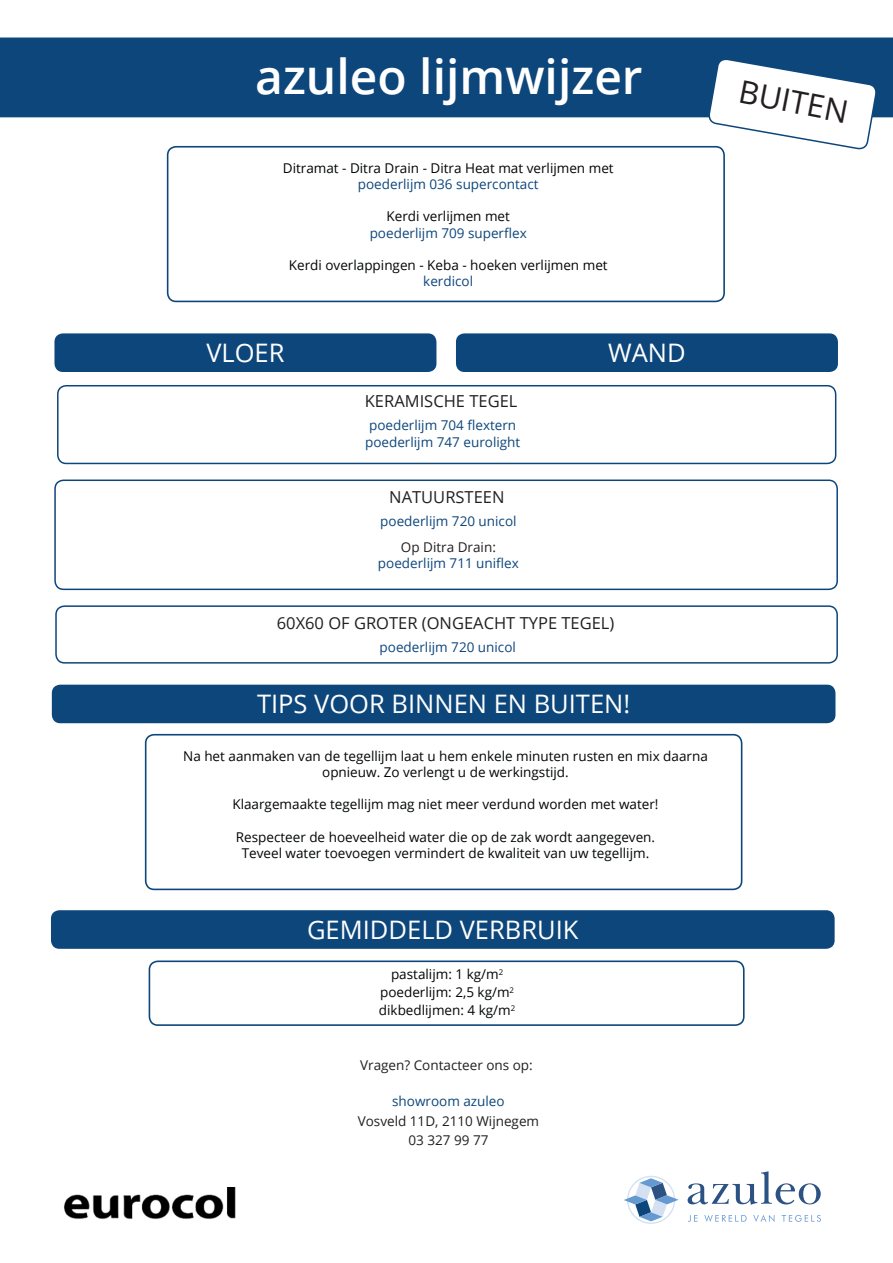
<style>
.page{position:relative;width:893px;height:1263px;background:#fff}
.page>*{position:absolute;margin:0;border:0;box-sizing:border-box;transform-origin:0 0}
.t1{font:600 48px "Open Sans";color:#fff}
.t2{font:31.5px "Open Sans";color:#231f20}
.t3{font:25.5px "Open Sans";color:#fff}
.t4{font:16.5px "Open Sans";color:#231f20}
.t5{font:13.5px/16.2px "Open Sans";color:#030505;text-align:center}
.t6{font:13.5px "Open Sans";color:#0d467b}
.t7{font:13.5px "Open Sans";color:#231f20}
</style>
<div class="page">
<div style="left:145px;top:734px;width:597px;height:156px;border:2px solid #0d467b;border-radius:9px"></div>
<div style="left:149px;top:960px;width:596px;height:66px;border:2px solid #0d467b;border-radius:9px"></div>
<div style="left:167px;top:146px;width:558px;height:156px;border:2px solid #0d467b;border-radius:9px"></div>
<div style="left:0;top:38px;width:893px;height:79px;background:#0d467b"></div>
<img style="left:64px;top:1188px;width:172px;height:32px">
<div style="left:54px;top:333px;width:382px;height:39px;background:#0d467b;border-radius:9px"></div>
<div style="left:456px;top:333px;width:382px;height:39px;background:#0d467b;border-radius:9px"></div>
<div style="left:54px;top:479px;width:784px;height:111px;border:2px solid #0d467b;border-radius:9px"></div>
<div style="left:57px;top:385px;width:779px;height:79px;border:2px solid #0d467b;border-radius:9px"></div>
<div style="left:55px;top:605px;width:783px;height:59px;border:2px solid #0d467b;border-radius:9px"></div>
<div style="left:52px;top:685px;width:783px;height:38px;background:#0d467b;border-radius:9px"></div>
<div style="left:51px;top:910px;width:784px;height:39px;background:#0d467b;border-radius:9px"></div>
<svg style="left:708px;top:58px;width:170px;height:92px"></svg>
<svg style="left:688px;top:1171px;width:133px;height:34px"></svg>
<svg style="left:688px;top:1215px;width:9px;height:7px"></svg>
<svg style="left:704px;top:1215px;width:43px;height:7px"></svg>
<svg style="left:753px;top:1215px;width:21px;height:7px"></svg>
<svg style="left:782px;top:1215px;width:39px;height:7px"></svg>
<svg style="left:624px;top:1176px;width:55px;height:48px"></svg>
<p class="t1" style="left:255px;top:43px;width:389px">azuleo lijmwijzer</p>
<p class="t5" style="left:283px;top:159px;width:332px">Ditramat - Ditra Drain - Ditra Heat mat verlijmen met</p>
<p class="t6" style="left:358px;top:175px;width:182px">poederlijm 036 supercontact</p>
<p class="t5" style="left:386px;top:208px;width:125px">Kerdi verlijmen met</p>
<p class="t6" style="left:370px;top:223px;width:159px">poederlijm 709 superflex</p>
<p class="t5" style="left:289px;top:257px;width:320px">Kerdi overlappingen - Keba - hoeken verlijmen met</p>
<p class="t6" style="left:423px;top:272px;width:51px">kerdicol</p>
<p class="t3" style="left:206px;top:335px;width:80px">VLOER</p>
<p class="t3" style="left:608px;top:335px;width:79px">WAND</p>
<p class="t4" style="left:365px;top:390px;width:154px">KERAMISCHE TEGEL</p>
<p class="t6" style="left:369px;top:416px;width:149px">poederlijm 704 flextern</p>
<p class="t6" style="left:365px;top:432px;width:157px">poederlijm 747 eurolight</p>
<p class="t4" style="left:389px;top:485px;width:117px">NATUURSTEEN</p>
<p class="t6" style="left:380px;top:512px;width:138px">poederlijm 720 unicol</p>
<p class="t7" style="left:401px;top:537px;width:96px">Op Ditra Drain:</p>
<p class="t6" style="left:378px;top:553px;width:142px">poederlijm 711 uniflex</p>
<p class="t4" style="left:277px;top:612px;width:339px">60X60 OF GROTER (ONGEACHT TYPE TEGEL)</p>
<p class="t6" style="left:380px;top:638px;width:138px">poederlijm 720 unicol</p>
<p class="t3" style="left:257px;top:686px;width:375px">TIPS VOOR BINNEN EN BUITEN!</p>
<p class="t5" style="left:183px;top:747px;width:526px">Na het aanmaken van de tegellijm laat u hem enkele minuten rusten en mix daarna opnieuw. Zo verlengt u de werkingstijd.</p>
<p class="t5" style="left:232px;top:796px;width:428px">Klaargemaakte tegellijm mag niet meer verdund worden met water!</p>
<p class="t5" style="left:236px;top:828px;width:421px">Respecteer de hoeveelheid water die op de zak wordt aangegeven.</p>
<p class="t5" style="left:242px;top:844px;width:409px">Teveel water toevoegen vermindert de kwaliteit van uw tegellijm.</p>
<p class="t3" style="left:307px;top:912px;width:273px">GEMIDDELD VERBRUIK</p>
<p class="t5" style="left:391px;top:966px;width:114px">pastalijm: 1 kg/m<sup>2</sup></p>
<p class="t5" style="left:380px;top:984px;width:136px">poederlijm: 2,5 kg/m<sup>2</sup></p>
<p class="t5" style="left:379px;top:1002px;width:138px">dikbedlijmen: 4 kg/m<sup>2</sup></p>
<p class="t7" style="left:360px;top:1056px;width:174px">Vragen? Contacteer ons op:</p>
<p class="t6" style="left:392px;top:1092px;width:114px">showroom azuleo</p>
<p class="t7" style="left:358px;top:1112px;width:183px">Vosveld 11D, 2110 Wijnegem</p>
<p class="t7" style="left:408px;top:1131px;width:82px">03 327 99 77</p>
<p class="t2" style="left:743px;top:70px;width:112px;rotate:11deg">BUITEN</p>
</div>
